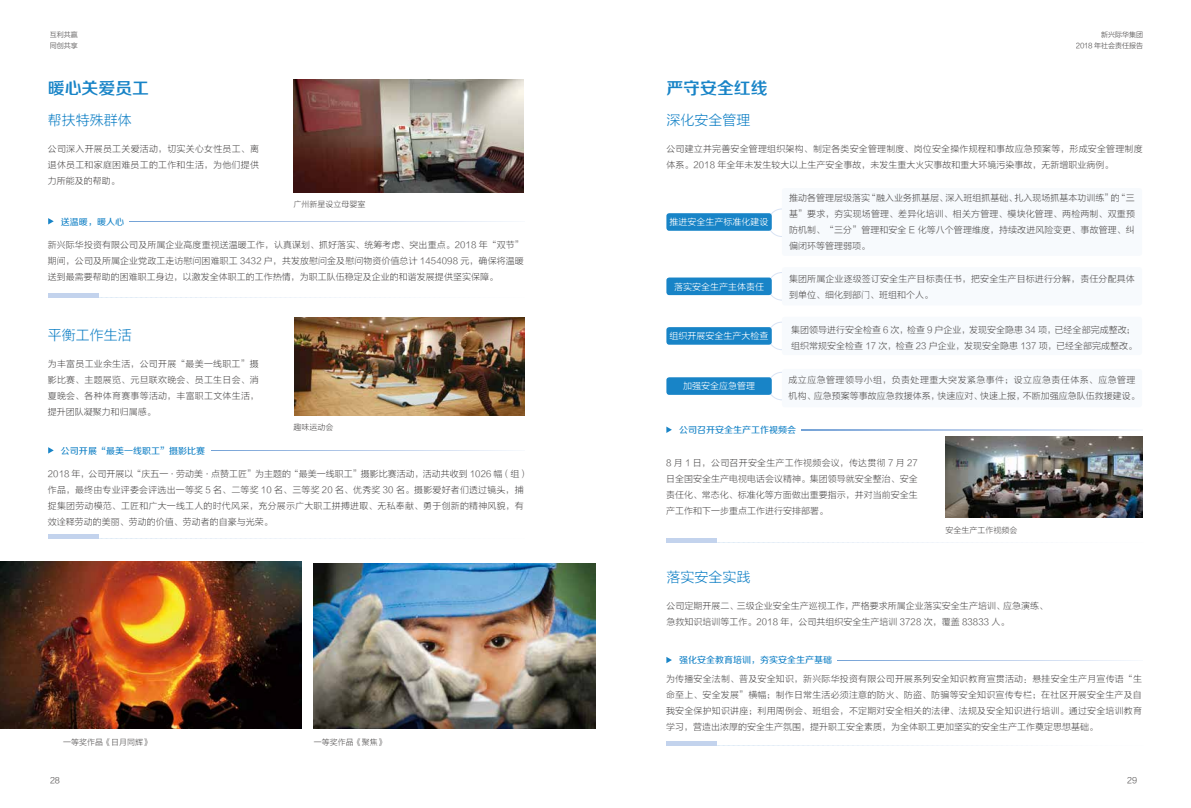
<style>
.page{position:relative;width:1191px;height:808px;background:#fff}
.page>*{position:absolute;margin:0;border:0;box-sizing:border-box;transform-origin:0 0}
.t1{font:16.9px "FZZZHONGJW GB1 0";color:#1884c7}
.t2{font:14px "FZLTXHK";color:#1884c7}
.t3{font:9px/16px "FZLTXHK";color:#595757;text-align:justify}
.t4{font:9px/16px "FZLTXHK";letter-spacing:.02em;color:#595757}
.t5{font:9px/16px "FZLTXHK";letter-spacing:.03em;color:#595757}
.t6{font:9px "FZZZHUNHJW GB1 0";color:#1884c7}
.t7{font:9px "FZLTXHK";color:#fff}
.t8{font:8px "FZLTXHK";color:#595757}
.t9{font:8px "FZLTXIHJW GB1 0";color:#595757}
.t10{font:7px/11px "FZLTXIHJW GB1 0";color:#595757}
</style>
<div class="page">
<svg style="left:767px;top:272px;width:15px;height:29px"></svg>
<svg style="left:770px;top:208px;width:12px;height:29px"></svg>
<svg style="left:770px;top:322px;width:12px;height:28px"></svg>
<svg style="left:770px;top:372px;width:12px;height:28px"></svg>
<div style="left:666px;top:277px;width:105px;height:18px;background:#1884c7;border-radius:3px"></div>
<div style="left:666px;top:327px;width:105px;height:18px;background:#1884c7;border-radius:3px"></div>
<div style="left:666px;top:377px;width:105px;height:18px;background:#1884c7;border-radius:3px"></div>
<div style="left:666px;top:213px;width:105px;height:18px;background:#1884c7;border-radius:3px"></div>
<img style="left:293px;top:80px;width:231px;height:112px">
<svg style="left:48px;top:218px;width:6px;height:6px"></svg>
<svg style="left:666px;top:657px;width:6px;height:6px"></svg>
<svg style="left:666px;top:426px;width:6px;height:7px"></svg>
<svg style="left:48px;top:447px;width:6px;height:7px"></svg>
<svg style="left:130px;top:221px;width:386px;height:1px"></svg>
<svg style="left:837px;top:660px;width:300px;height:1px"></svg>
<svg style="left:801px;top:430px;width:335px;height:1px"></svg>
<svg style="left:211px;top:450px;width:307px;height:1px"></svg>
<hr style="left:48px;top:293px;width:50px;height:4px;background:#c3d3ed">
<div style="left:666px;top:741px;width:50px;height:5px;background:#c3d3ed"></div>
<hr style="left:666px;top:538px;width:50px;height:4px;background:#c3d3ed">
<div style="left:48px;top:534px;width:50px;height:5px;background:#c3d3ed"></div>
<img style="left:294px;top:317px;width:231px;height:99px">
<img style="left:0;top:562px;width:301px;height:167px">
<img style="left:314px;top:563px;width:281px;height:166px">
<img style="left:945px;top:437px;width:197px;height:81px">
<div style="left:782px;top:188px;width:360px;height:68px;background:#f7fafd;border-radius:3px"></div>
<div style="left:782px;top:267px;width:360px;height:38px;background:#f7fafd;border-radius:3px"></div>
<div style="left:782px;top:317px;width:360px;height:38px;background:#f7fafd;border-radius:3px"></div>
<div style="left:782px;top:369px;width:360px;height:38px;background:#f7fafd;border-radius:3px"></div>
<p class="t10" style="left:50px;top:29px;width:29px">互利共赢同创共享</p>
<p class="t10" style="left:1075px;top:29px;width:69px;text-align:right">新兴际华集团<br>2018 年社会责任报告</p>
<h1 class="t1" style="left:48px;top:79px;width:103px">暖心关爱员工</h1>
<h1 class="t1" style="left:666px;top:79px;width:103px">严守安全红线</h1>
<h2 class="t2" style="left:48px;top:113px;width:86px">帮扶特殊群体</h2>
<h2 class="t2" style="left:666px;top:112px;width:85px">深化安全管理</h2>
<p class="t3" style="left:48px;top:141px;width:213px">公司深入开展员工关爱活动，切实关心女性员工、离退休员工和家庭困难员工的工作和生活，为他们提供力所能及的帮助。</p>
<p class="t4" style="left:666px;top:141px;width:478px">公司建立并完善安全管理组织架构、制定各类安全管理制度、岗位安全操作规程和事故应急预案等，形成安全管理制度体系。2018 年全年未发生较大以上生产安全事故，未发生重大火灾事故和重大环境污染事故，无新增职业病例。</p>
<p class="t8" style="left:293px;top:199px;width:73px">广州新星设立母婴室</p>
<p class="t3" style="left:48px;top:237px;width:477px">新兴际华投资有限公司及所属企业高度重视送温暖工作，认真谋划、抓好落实、统筹考虑、突出重点。2018 年“双节”期间，公司及所属企业党政工走访慰问困难职工 3432 户，共发放慰问金及慰问物资价值总计 1454098 元，确保将温暖送到最需要帮助的困难职工身边，以激发全体职工的工作热情，为职工队伍稳定及企业的和谐发展提供坚实保障。</p>
<p class="t6" style="left:61px;top:216px;width:64px">送温暖，暖人心</p>
<h2 class="t2" style="left:48px;top:327px;width:86px">平衡工作生活</h2>
<p class="t3" style="left:48px;top:356px;width:213px">为丰富员工业余生活，公司开展“最美一线职工”摄影比赛、主题展览、元旦联欢晚会、员工生日会、消夏晚会、各种体育赛事等活动，丰富职工文体生活，提升团队凝聚力和归属感。</p>
<p class="t6" style="left:61px;top:446px;width:145px">公司开展“最美一线职工”摄影比赛</p>
<p class="t8" style="left:293px;top:423px;width:41px">趣味运动会</p>
<p class="t3" style="left:48px;top:466px;width:482px;text-align:left">2018 年，公司开展以“庆五一·劳动美·点赞工匠”为主题的“最美一线职工”摄影比赛活动，活动共收到 1026 幅（组）作品，最终由专业评委会评选出一等奖 5 名、二等奖 10 名、三等奖 20 名、优秀奖 30 名。摄影爱好者们透过镜头，捕捉集团劳动模范、工匠和广大一线工人的时代风采，充分展示广大职工拼搏进取、无私奉献、勇于创新的精神风貌，有效诠释劳动的美丽、劳动的价值、劳动者的自豪与光荣。</p>
<p class="t8" style="left:63px;top:737px;width:89px">一等奖作品《日月同辉》</p>
<p class="t8" style="left:314px;top:737px;width:73px">一等奖作品《聚焦》</p>
<p class="t7" style="left:669px;top:217px;width:100px">推进安全生产标准化建设</p>
<p class="t3" style="left:789px;top:190px;width:347px">推动各管理层级落实“融入业务抓基层、深入班组抓基础、扎入现场抓基本功训练”的“三基”要求，夯实现场管理、差异化培训、相关方管理、模块化管理、两检两制、双重预防机制、“三分”管理和安全 E 化等八个管理维度，持续改进风险变更、事故管理、纠偏闭环等管理弱项。</p>
<p class="t7" style="left:674px;top:282px;width:91px">落实安全生产主体责任</p>
<p class="t3" style="left:789px;top:271px;width:347px">集团所属企业逐级签订安全生产目标责任书，把安全生产目标进行分解，责任分配具体到单位、细化到部门、班组和个人。</p>
<p class="t7" style="left:669px;top:331px;width:100px">组织开展安全生产大检查</p>
<p class="t3" style="left:791px;top:322px;width:347px">集团领导进行安全检查 6 次，检查 9 户企业，发现安全隐患 34 项，已经全部完成整改；组织常规安全检查 17 次，检查 23 户企业，发现安全隐患 137 项，已经全部完成整改。</p>
<p class="t5" style="left:788px;top:372px;width:353px">成立应急管理领导小组，负责处理重大突发紧急事件；设立应急责任体系、应急管理机构、应急预案等事故应急救援体系，快速应对、快速上报，不断加强应急队伍救援建设。</p>
<p class="t7" style="left:683px;top:381px;width:73px">加强安全应急管理</p>
<p class="t6" style="left:679px;top:425px;width:118px">公司召开安全生产工作视频会</p>
<p class="t3" style="left:666px;top:455px;width:253px">8 月 1 日，公司召开安全生产工作视频会议，传达贯彻 7 月 27日全国安全生产电视电话会议精神。集团领导就安全整治、安全责任化、常态化、标准化等方面做出重要指示，并对当前安全生产工作和下一步重点工作进行安排部署。</p>
<h2 class="t2" style="left:666px;top:570px;width:85px">落实安全实践</h2>
<p class="t8" style="left:945px;top:525px;width:73px">安全生产工作视频会</p>
<p class="t3" style="left:666px;top:598px;width:383px">公司定期开展二、三级企业安全生产巡视工作，严格要求所属企业落实安全生产培训、应急演练、急救知识培训等工作。2018 年，公司共组织安全生产培训 3728 次，覆盖 83833 人。</p>
<p class="t6" style="left:679px;top:655px;width:154px">强化安全教育培训，夯实安全生产基础</p>
<p class="t3" style="left:666px;top:671px;width:477px">为传播安全法制、普及安全知识，新兴际华投资有限公司开展系列安全知识教育宣贯活动：悬挂安全生产月宣传语“生命至上、安全发展”横幅；制作日常生活必须注意的防火、防盗、防骗等安全知识宣传专栏；在社区开展安全生产及自我安全保护知识讲座；利用周例会、班组会，不定期对安全相关的法律、法规及安全知识进行培训。通过安全培训教育学习，营造出浓厚的安全生产氛围，提升职工安全素质，为全体职工更加坚实的安全生产工作奠定思想基础。</p>
<p class="t9" style="left:50px;top:776px;width:11px">28</p>
<p class="t9" style="left:1127px;top:776px;width:11px">29</p>
</div>
